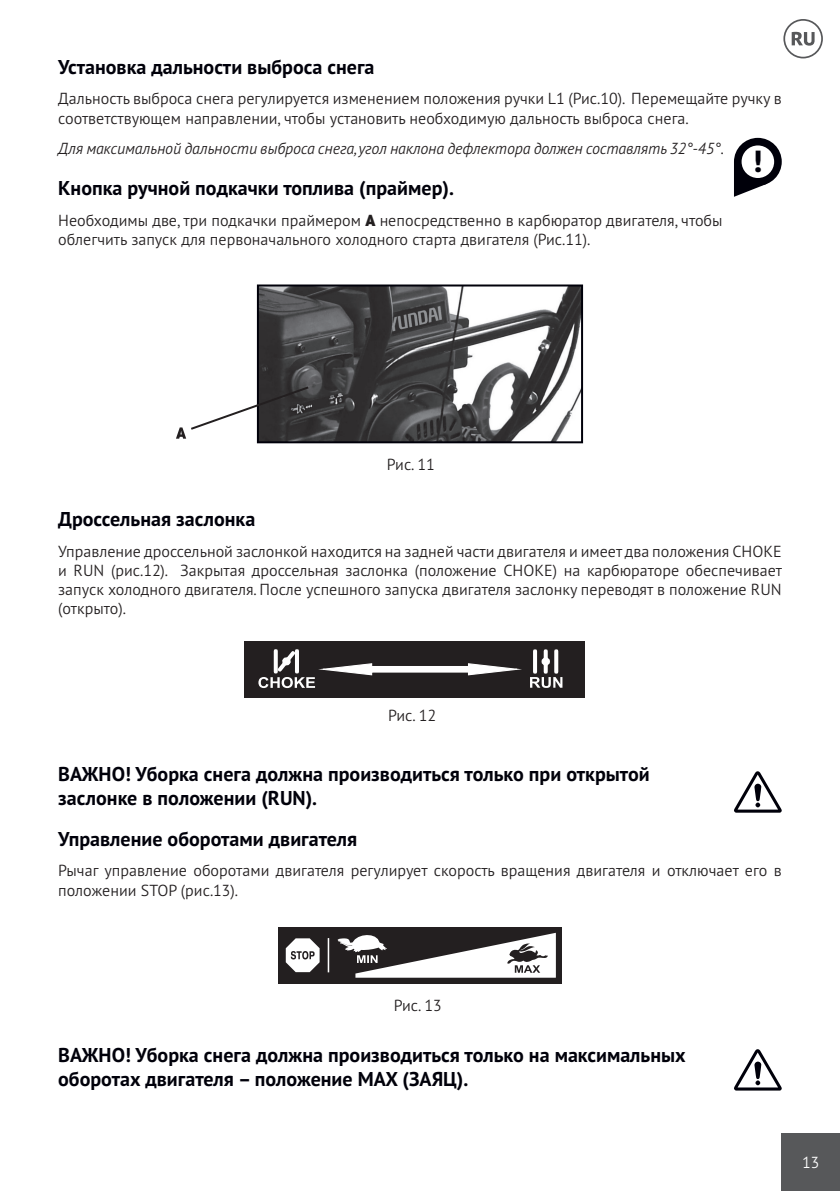
<style>
.page{position:relative;width:840px;height:1191px;background:#fff}
.page>*{position:absolute;margin:0;border:0;box-sizing:border-box;transform-origin:0 0}
.t1{font:800 30.4px "PT Sans Pro";color:#00000a}
.t2{font:700 20px/24px "PT Sans Pro";color:#00000a}
.t3{font:300 16px/19.2px "PT Sans Pro";color:#231f20}
.t4{font:italic 300 16px "PT Sans Pro";letter-spacing:-.01em;color:#231f20}
.t5{font:300 16px "PT Sans Pro";color:#fff}
.s1{font-weight:900}
</style>
<div class="page">
<div style="left:781px;top:1133px;width:58px;height:58px;background:#57585a"></div>
<svg style="left:783px;top:19px;width:39px;height:39px"></svg>
<div style="left:733px;top:138px;width:48px;height:48px;background:#00000a;border-radius:50%"></div>
<div style="left:741px;top:145px;width:32px;height:33px;background:#fff;border-radius:50%"></div>
<svg style="left:733px;top:162px;width:34px;height:35px"></svg>
<svg style="left:734px;top:771px;width:47px;height:41px"></svg>
<svg style="left:734px;top:1049px;width:47px;height:41px"></svg>
<div style="left:244px;top:641px;width:340px;height:56px;background:#231f20"></div>
<div style="left:532px;top:649px;width:4px;height:24px;border:3px solid #fff"></div>
<div style="left:554px;top:649px;width:4px;height:24px;border:3px solid #fff"></div>
<div style="left:543px;top:649px;width:4px;height:24px;border:3px solid #fff"></div>
<svg style="left:258px;top:649px;width:57px;height:39px"></svg>
<svg style="left:322px;top:651px;width:240px;height:37px"></svg>
<div style="left:278px;top:927px;width:283px;height:56px;background:#231f20"></div>
<svg style="left:337px;top:933px;width:218px;height:44px"></svg>
<svg style="left:285px;top:938px;width:34px;height:34px"></svg>
<div style="left:327px;top:938px;width:2px;height:34px;border:1px solid #fff"></div>
<img style="left:260px;top:287px;width:319px;height:153px">
<div style="left:257px;top:284px;width:325px;height:159px;border:2px solid #00000a"></div>
<svg style="left:176px;top:385px;width:134px;height:54px"></svg>
<p class="t2" style="left:58px;top:54px;width:317px">Установка дальности выброса снега</p>
<p class="t3" style="left:58px;top:89px;width:724px">Дальность выброса снега регулируется изменением положения ручки L1 (Рис.10). Перемещайте ручку в соответствующем направлении, чтобы установить необходимую дальность выброса снега.</p>
<p class="t4" style="left:58px;top:138px;width:666px">Для максимальной дальности выброса снега, угол наклона дефлектора должен составлять 32°-45°.</p>
<p class="t2" style="left:58px;top:176px;width:397px">Кнопка ручной подкачки топлива (праймер).</p>
<p class="t3" style="left:58px;top:210px;width:665px">Необходимы две, три подкачки праймером <span class="s1">А</span> непосредственно в карбюратор двигателя, чтобы облегчить запуск для первоначального холодного старта двигателя (Рис.11).</p>
<h1 class="t1" style="left:752px;top:141px;width:10px">!</h1>
<p class="t3" style="left:387px;top:454px;width:49px">Рис. 11</p>
<p class="t2" style="left:58px;top:506px;width:198px">Дроссельная заслонка</p>
<p class="t3" style="left:58px;top:541px;width:725px;text-align:justify">Управление дроссельной заслонкой находится на задней части двигателя и имеет два положения CHOKE и RUN (рис.12). Закрытая дроссельная заслонка (положение CHOKE) на карбюраторе обеспечивает запуск холодного двигателя. После успешного запуска двигателя заслонку переводят в положение RUN (открыто).</p>
<p class="t3" style="left:388px;top:705px;width:49px">Рис. 12</p>
<p class="t2" style="left:58px;top:761px;width:592px">ВАЖНО! Уборка снега должна производиться только при открытой заслонке в положении (RUN).</p>
<p class="t2" style="left:58px;top:826px;width:300px">Управление оборотами двигателя</p>
<p class="t3" style="left:58px;top:860px;width:724px">Рычаг управление оборотами двигателя регулирует скорость вращения двигателя и отключает его в положении STOP (рис.13).</p>
<p class="t3" style="left:393px;top:995px;width:49px">Рис. 13</p>
<p class="t2" style="left:58px;top:1043px;width:628px">ВАЖНО! Уборка снега должна производиться только на максимальных оборотах двигателя – положение MAX (ЗАЯЦ).</p>
<p class="t5" style="left:801px;top:1152px;width:19px">13</p>
</div>
